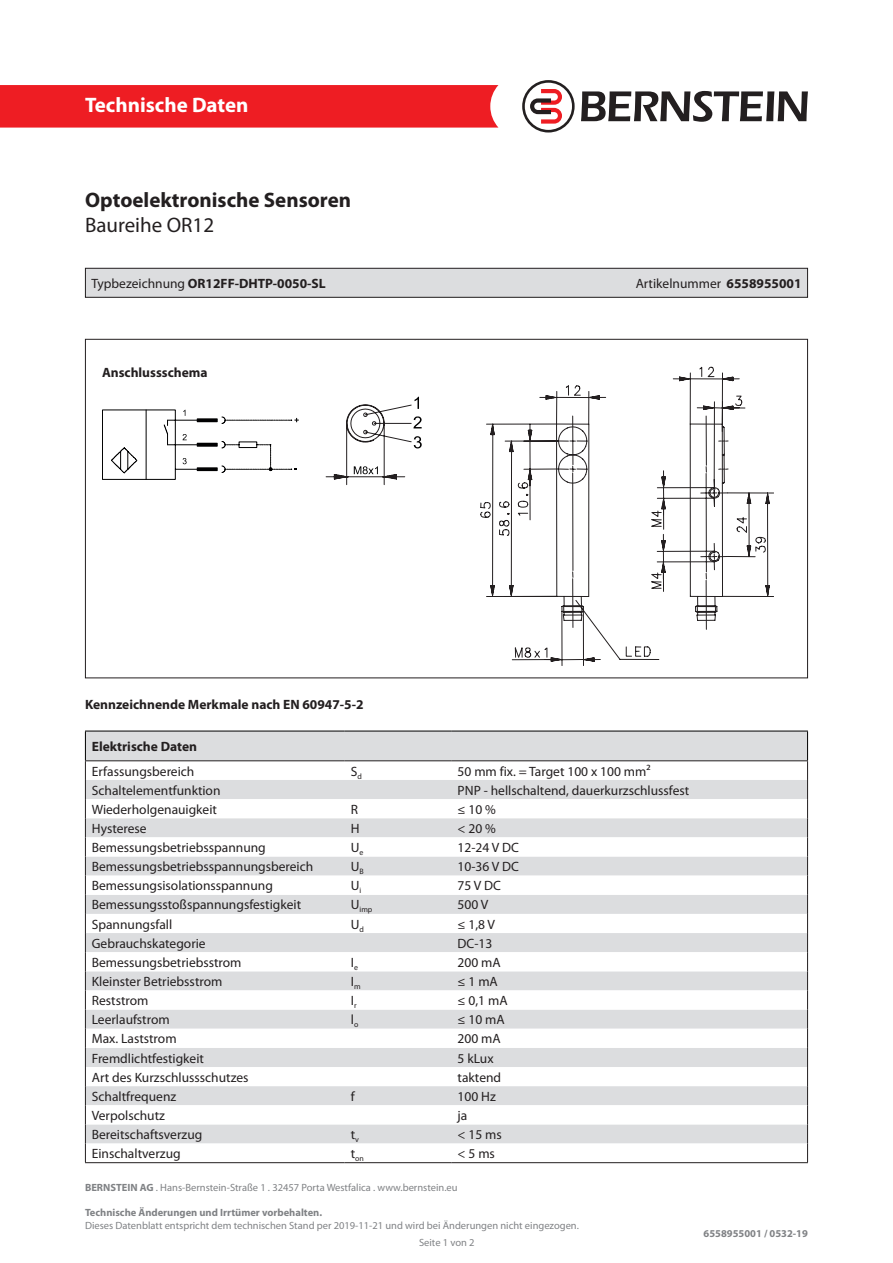
<style>
.page{position:relative;width:893px;height:1263px;background:#fff}
.page>*{position:absolute;margin:0;border:0;box-sizing:border-box;transform-origin:0 0}
.t1{font:700 21px "Myriad Pro";color:#231f20}
.t2{font:700 21px "Myriad Pro";color:#fff}
.t3{font:21px "Myriad Pro";color:#231f20}
.t4{font:13.5px "Myriad Pro";color:#231f20}
.t5{font:700 13.5px "Myriad Pro";color:#231f20}
.t6{font:10.5px "Myriad Pro";color:#808285}
.t7{font:700 10.5px "Myriad Pro";color:#808285}
.t8{font:7.8px "Myriad Pro";color:#231f20}
.s1{font-weight:400}
.s2{font-weight:700}
</style>
<div class="page">
<div style="left:0;top:85px;width:498px;height:43px;background:#ee1d23"></div>
<svg style="left:581px;top:91px;width:227px;height:31px"></svg>
<svg style="left:522px;top:80px;width:53px;height:53px"></svg>
<svg style="left:512px;top:492px;width:262px;height:174px"></svg>
<svg style="left:480px;top:367px;width:286px;height:293px"></svg>
<svg style="left:556px;top:423px;width:169px;height:234px"></svg>
<svg style="left:102px;top:409px;width:197px;height:71px"></svg>
<svg style="left:326px;top:397px;width:96px;height:88px"></svg>
<div style="left:85px;top:268px;width:722px;height:29px;background:#dcdddf"></div>
<div style="left:85px;top:268px;width:723px;height:30px;border:1px solid #231f20"></div>
<svg style="left:85px;top:731px;width:723px;height:431px"></svg>
<hr style="left:85px;top:1162px;width:259px;height:1px;background:#231f20">
<hr style="left:344px;top:1162px;width:107px;height:1px;background:#231f20">
<hr style="left:451px;top:1162px;width:357px;height:1px;background:#231f20">
<h1 class="t2" style="left:85px;top:91px;width:165px">Technische Daten</h1>
<p class="t1" style="left:85px;top:186px;width:268px">Optoelektronische Sensoren</p>
<p class="t3" style="left:85px;top:212px;width:131px">Baureihe OR12</p>
<p class="t5" style="left:91px;top:274px;width:236px"><span class="s1">Typbezeichnung</span> OR12FF-DHTP-0050-SL</p>
<p class="t4" style="left:636px;top:275px;width:167px">Artikelnummer <span class="s2">6558955001</span></p>
<p class="t5" style="left:102px;top:364px;width:107px">Anschlussschema</p>
<p class="t5" style="left:85px;top:695px;width:280px">Kennzeichnende Merkmale nach EN 60947-5-2</p>
<p class="t5" style="left:92px;top:738px;width:107px">Elektrische Daten</p>
<p class="t4" style="left:92px;top:763px;width:104px">Erfassungsbereich</p>
<p class="t4" style="left:351px;top:763px;width:13px">S<sub>d</sub></p>
<p class="t4" style="left:458px;top:763px;width:194px">50 mm fix. = Target 100 x 100 mm²</p>
<p class="t4" style="left:92px;top:782px;width:130px">Schaltelementfunktion</p>
<p class="t4" style="left:458px;top:782px;width:233px">PNP - hellschaltend, dauerkurzschlussfest</p>
<p class="t4" style="left:92px;top:801px;width:127px">Wiederholgenauigkeit</p>
<p class="t4" style="left:351px;top:801px;width:9px">R</p>
<p class="t4" style="left:458px;top:801px;width:40px">≤ 10 %</p>
<p class="t4" style="left:92px;top:820px;width:56px">Hysterese</p>
<p class="t4" style="left:351px;top:820px;width:10px">H</p>
<p class="t4" style="left:458px;top:820px;width:40px">&lt; 20 %</p>
<p class="t4" style="left:92px;top:839px;width:176px">Bemessungsbetriebsspannung</p>
<p class="t4" style="left:351px;top:839px;width:14px">U<sub>e</sub></p>
<p class="t4" style="left:458px;top:839px;width:63px">12-24 V DC</p>
<p class="t4" style="left:92px;top:858px;width:223px">Bemessungsbetriebsspannungsbereich</p>
<p class="t4" style="left:351px;top:858px;width:15px">U<sub>B</sub></p>
<p class="t4" style="left:458px;top:858px;width:63px">10-36 V DC</p>
<p class="t4" style="left:92px;top:877px;width:183px">Bemessungsisolationsspannung</p>
<p class="t4" style="left:351px;top:877px;width:12px">U<sub>i</sub></p>
<p class="t4" style="left:458px;top:877px;width:45px">75 V DC</p>
<p class="t4" style="left:92px;top:896px;width:211px">Bemessungsstoßspannungsfestigkeit</p>
<p class="t8" style="left:351px;top:905px;width:23px"><sup>U</sup>imp</p>
<p class="t4" style="left:458px;top:896px;width:32px">500 V</p>
<p class="t4" style="left:92px;top:916px;width:82px">Spannungsfall</p>
<p class="t4" style="left:351px;top:916px;width:15px">U<sub>d</sub></p>
<p class="t4" style="left:458px;top:916px;width:39px">≤ 1,8 V</p>
<p class="t4" style="left:92px;top:935px;width:115px">Gebrauchskategorie</p>
<p class="t4" style="left:458px;top:935px;width:36px">DC-13</p>
<p class="t4" style="left:92px;top:954px;width:151px">Bemessungsbetriebsstrom</p>
<p class="t4" style="left:351px;top:954px;width:9px">I<sub>e</sub></p>
<p class="t4" style="left:458px;top:954px;width:45px">200 mA</p>
<p class="t4" style="left:92px;top:973px;width:132px">Kleinster Betriebsstrom</p>
<p class="t4" style="left:351px;top:973px;width:11px">I<sub>m</sub></p>
<p class="t4" style="left:458px;top:973px;width:42px">≤ 1 mA</p>
<p class="t4" style="left:92px;top:992px;width:58px">Reststrom</p>
<p class="t4" style="left:351px;top:992px;width:7px">I<sub>r</sub></p>
<p class="t4" style="left:458px;top:992px;width:51px">≤ 0,1 mA</p>
<p class="t4" style="left:92px;top:1011px;width:79px">Leerlaufstrom</p>
<p class="t4" style="left:351px;top:1011px;width:9px">l<sub>o</sub></p>
<p class="t4" style="left:458px;top:1011px;width:49px">≤ 10 mA</p>
<p class="t4" style="left:92px;top:1030px;width:86px">Max. Laststrom</p>
<p class="t4" style="left:458px;top:1030px;width:45px">200 mA</p>
<p class="t4" style="left:92px;top:1050px;width:114px">Fremdlichtfestigkeit</p>
<p class="t4" style="left:458px;top:1050px;width:37px">5 kLux</p>
<p class="t4" style="left:92px;top:1069px;width:158px">Art des Kurzschlussschutzes</p>
<p class="t4" style="left:458px;top:1069px;width:45px">taktend</p>
<p class="t4" style="left:92px;top:1088px;width:86px">Schaltfrequenz</p>
<p class="t4" style="left:351px;top:1088px;width:5px">f</p>
<p class="t4" style="left:458px;top:1088px;width:40px">100 Hz</p>
<p class="t4" style="left:92px;top:1107px;width:75px">Verpolschutz</p>
<p class="t4" style="left:458px;top:1107px;width:11px">ja</p>
<p class="t4" style="left:92px;top:1126px;width:112px">Bereitschaftsverzug</p>
<p class="t4" style="left:351px;top:1126px;width:10px">t<sub>v</sub></p>
<p class="t4" style="left:458px;top:1126px;width:46px">&lt; 15 ms</p>
<p class="t4" style="left:92px;top:1145px;width:90px">Einschaltverzug</p>
<p class="t8" style="left:351px;top:1153px;width:15px"><sup>t</sup>on</p>
<p class="t4" style="left:458px;top:1145px;width:39px">&lt; 5 ms</p>
<p class="t6" style="left:85px;top:1181px;width:374px"><span class="s2">BERNSTEIN AG</span> . Hans-Bernstein-Straße 1 . 32457 Porta Westfalica . www.bernstein.eu</p>
<p class="t7" style="left:85px;top:1206px;width:239px">Technische Änderungen und Irrtümer vorbehalten.</p>
<p class="t6" style="left:85px;top:1219px;width:495px">Dieses Datenblatt entspricht dem technischen Stand per 2019-11-21 und wird bei Änderungen nicht eingezogen.</p>
<p class="t6" style="left:419px;top:1236px;width:57px">Seite 1 von 2</p>
<p class="t7" style="left:704px;top:1227px;width:106px">6558955001 / 0532-19</p>
</div>
